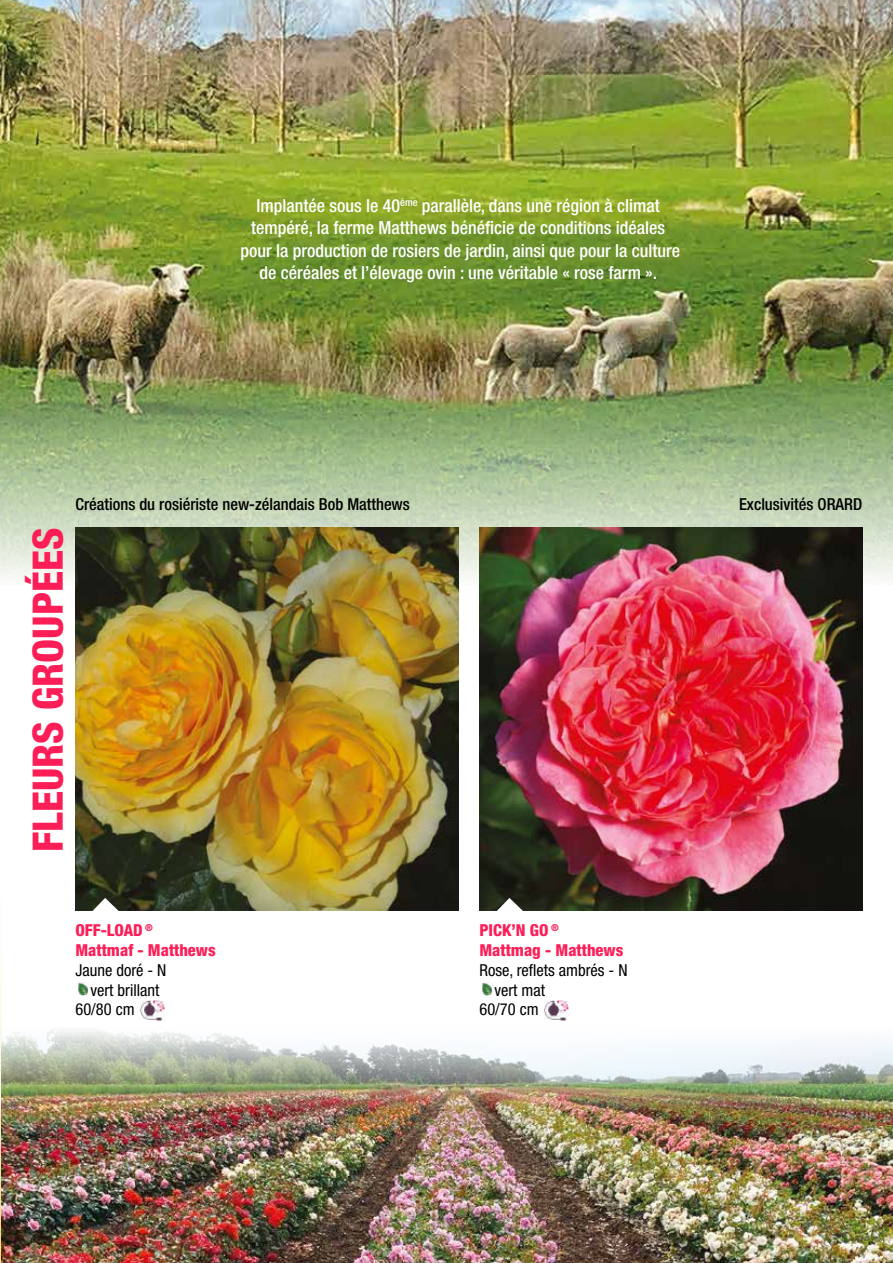
<style>
.page{position:relative;width:893px;height:1263px;background:#fff}
.page>*{position:absolute;margin:0;border:0;box-sizing:border-box;transform-origin:0 0}
.t1{font:800 condensed 42px "Helvetica Neue";color:#fd1d57}
.t2{font:500 condensed 18px/22.5px "Helvetica Neue";color:#fff;text-align:center}
.t3{font:condensed 16.5px "Helvetica Neue";color:#000}
.t4{font:500 condensed 16.5px "Helvetica Neue";color:#000}
.t5{font:800 condensed 16.5px/19.8px "Helvetica Neue";color:#fd1d57}
</style>
<div class="page">
<img style="left:0;top:955px;width:1px;height:308px">
<img style="left:0;top:0;width:893px;height:584px">
<svg style="left:78px;top:983px;width:10px;height:12px"></svg>
<img style="left:141px;top:1000px;width:24px;height:20px">
<svg style="left:482px;top:983px;width:10px;height:12px"></svg>
<img style="left:544px;top:1000px;width:25px;height:20px">
<img style="left:75px;top:527px;width:383px;height:383px">
<img style="left:479px;top:527px;width:383px;height:383px">
<img style="left:1px;top:1027px;width:892px;height:236px">
<svg style="left:90px;top:898px;width:30px;height:13px"></svg>
<svg style="left:495px;top:898px;width:30px;height:13px"></svg>
<p class="t2" style="left:241px;top:194px;width:441px">Implantée sous le 40<sup>ème</sup> parallèle, dans une région à climat tempéré, la ferme Matthews bénéficie de conditions idéales pour la production de rosiers de jardin, ainsi que pour la culture de céréales et l’élevage ovin : une véritable « rose farm ».</p>
<h1 class="t1" style="left:22px;top:852px;width:326px;rotate:-90deg">FLEURS GROUPÉES</h1>
<p class="t4" style="left:75px;top:495px;width:336px">Créations du rosiériste new-zélandais Bob Matthews</p>
<p class="t4" style="left:739px;top:495px;width:125px">Exclusivités ORARD</p>
<p class="t5" style="left:75px;top:920px;width:142px">OFF-LOAD <sup>®<br></sup>Mattmaf - Matthews</p>
<p class="t3" style="left:75px;top:960px;width:92px">Jaune doré - N</p>
<p class="t3" style="left:90px;top:980px;width:71px">vert brillant</p>
<p class="t3" style="left:75px;top:1000px;width:61px">60/80 cm</p>
<p class="t5" style="left:479px;top:920px;width:145px">PICK’N GO <sup>®<br></sup>Mattmag - Matthews</p>
<p class="t3" style="left:479px;top:960px;width:150px">Rose, reflets ambrés - N</p>
<p class="t3" style="left:494px;top:980px;width:52px">vert mat</p>
<p class="t3" style="left:479px;top:1000px;width:61px">60/70 cm</p>
</div>
